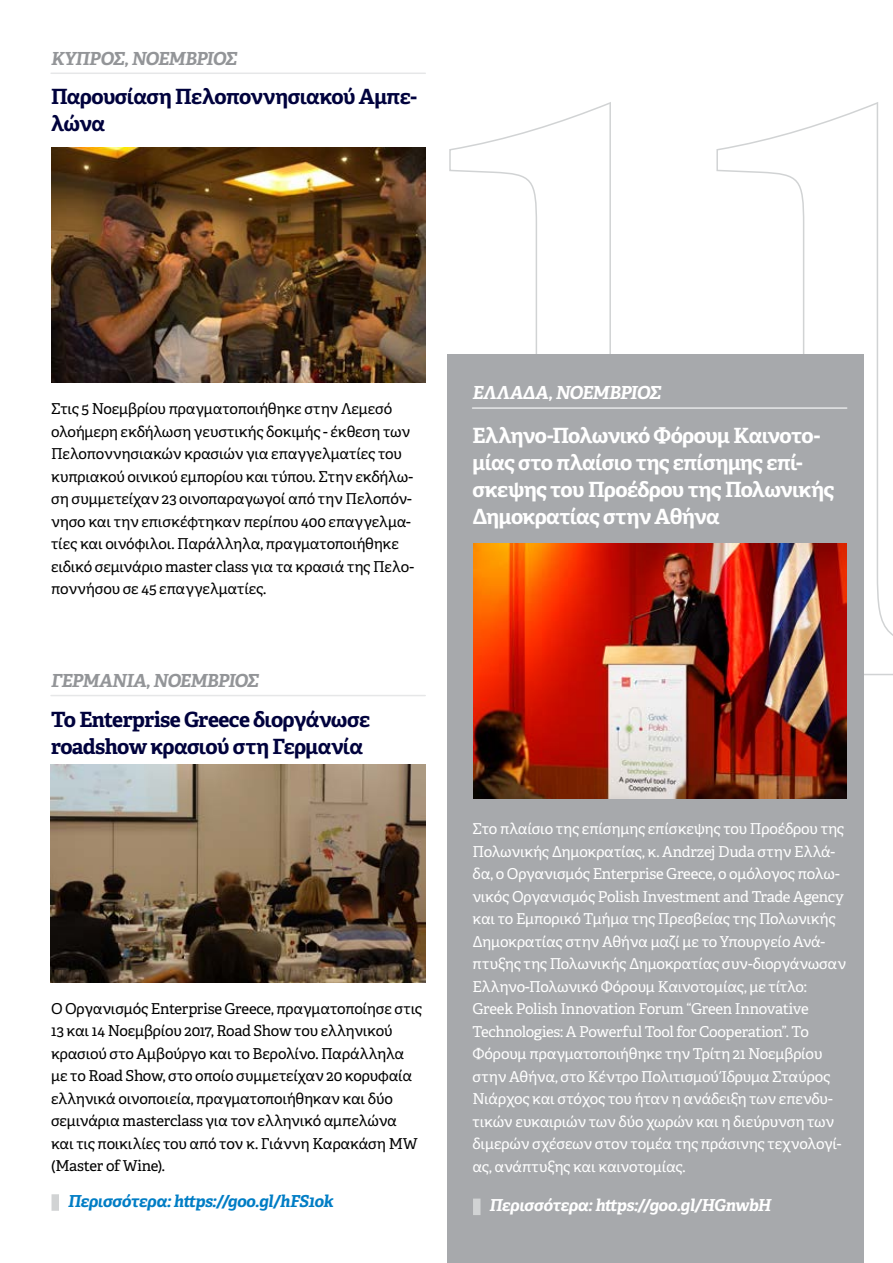
<style>
.page{position:relative;width:893px;height:1263px;background:#fff}
.page>*{position:absolute;margin:0;border:0;box-sizing:border-box;transform-origin:0 0}
.t1{font:700 21px/27px "Adelle PE";letter-spacing:-.04em;color:#fff}
.t2{font:700 21px/27px "Adelle PE";letter-spacing:-.035em;color:#00023d}
.t3{font:italic 700 18px "Adelle PE";letter-spacing:-.035em;color:#939598}
.t4{font:italic 700 18px "Adelle PE";letter-spacing:-.035em;color:#fff}
.t5{font:italic 700 16.5px "Adelle PE";letter-spacing:-.035em;color:#fff}
.t6{font:italic 700 16.5px "Adelle PE";letter-spacing:-.035em;color:#007dc5}
.t7{font:15px/22.5px "Adelle PE";letter-spacing:-.02em;color:#000}
.t8{font:15px/22.5px "Adelle PE";letter-spacing:-.025em;color:#fff}
</style>
<div class="page">
<svg style="left:449px;top:102px;width:162px;height:252px"></svg>
<svg style="left:716px;top:102px;width:177px;height:574px"></svg>
<div style="left:447px;top:354px;width:416px;height:909px;background:#a7a9ac"></div>
<hr style="left:472px;top:407px;width:375px;height:2px;background:#e6e7e8">
<div style="left:473px;top:1198px;width:7px;height:17px;background:#d1d3d4"></div>
<img style="left:473px;top:544px;width:374px;height:255px">
<hr style="left:51px;top:73px;width:374px;height:1px;background:#e6e7e8">
<img style="left:51px;top:148px;width:374px;height:234px">
<hr style="left:51px;top:695px;width:374px;height:1px;background:#e6e7e8">
<div style="left:52px;top:1194px;width:7px;height:17px;background:#d1d3d4"></div>
<img style="left:51px;top:764px;width:374px;height:218px">
<svg style="left:792px;top:102px;width:55px;height:17px"></svg>
<p class="t3" style="left:51px;top:45px;width:188px">ΚΥΠΡΟΣ, ΝΟΕΜΒΡΙΟΣ</p>
<h1 class="t2" style="left:51px;top:83px;width:367px">Παρουσίαση Πελοποννησιακού Αμπε&shy;λώνα</h1>
<p class="t7" style="left:51px;top:397px;width:364px">Στις 5 Νοεμβρίου πραγματοποιήθηκε στην Λεμεσό ολοήμερη εκδήλωση γευστικής δοκιμής - έκθεση των Πελοποννησιακών κρασιών για επαγγελματίες του κυπριακού οινικού εμπορίου και τύπου. Στην εκδήλω&shy;ση συμμετείχαν 23 οινοπαραγωγοί από την Πελοπόν&shy;νησο και την επισκέφτηκαν περίπου 400 επαγγελμα&shy;τίες και οινόφιλοι. Παράλληλα, πραγματοποιήθηκε ειδικό σεμινάριο master class για τα κρασιά της Πελο&shy;ποννήσου σε 45 επαγγελματίες.</p>
<p class="t3" style="left:51px;top:667px;width:210px">ΓΕΡΜΑΝΙΑ, ΝΟΕΜΒΡΙΟΣ</p>
<h1 class="t2" style="left:51px;top:705px;width:321px">Το Enterprise Greece διοργάνωσε roadshow κρασιού στη Γερμανία</h1>
<p class="t7" style="left:51px;top:997px;width:373px">Ο Οργανισμός Enterprise Greece, πραγματοποίησε στις 13 και 14 Νοεμβρίου 2017, Road Show του ελληνικού κρασιού στo Αμβούργο και το Βερολίνο. Παράλληλα με το Road Show, στο οποίο συμμετείχαν 20 κορυφαία ελληνικά οινοποιεία, πραγματοποιήθηκαν και δύο σεμινάρια masterclass για τον ελληνικό αμπελώνα και τις ποικιλίες του από τον κ. Γιάννη Καρακάση MW (Master of Wine).</p>
<p class="t6" style="left:68px;top:1189px;width:267px">Περισσότερα: https://goo.gl/hFS1ok</p>
<p class="t4" style="left:472px;top:380px;width:190px">ΕΛΛΑΔΑ, ΝΟΕΜΒΡΙΟΣ</p>
<h1 class="t1" style="left:472px;top:422px;width:363px">Ελληνο-Πολωνικό Φόρουμ Καινοτο&shy;μίας στο πλαίσιο της επίσημης επί&shy;σκεψης του Προέδρου της Πολωνικής<br>Δημοκρατίας στην Αθήνα</h1>
<p class="t8" style="left:472px;top:817px;width:375px">Στο πλαίσιο της επίσημης επίσκεψης του Προέδρου της Πολωνικής Δημοκρατίας, κ. Andrzej Duda στην Ελλά&shy;δα, ο Οργανισμός Enterprise Greece, o ομόλογος πολω&shy;νικός Οργανισμός Polish Investment and Trade Agency και το Εμπορικό Τμήμα της Πρεσβείας της Πολωνικής Δημοκρατίας στην Αθήνα μαζί με το Υπουργείο Ανά&shy;πτυξης της Πολωνικής Δημοκρατίας συν-διοργάνωσαν Ελληνo-Πολωνικό Φόρουμ Καινοτομίας, με τίτλο:<br>Greek Polish Innovation Forum “Green Innovative Technologies: A Powerful Tool for Cooperation”. Το Φόρουμ πραγματοποιήθηκε την Τρίτη 21 Νοεμβρίου στην Αθήνα, στο Κέντρο Πολιτισμού Ίδρυμα Σταύρος Νιάρχος και στόχος του ήταν η ανάδειξη των επενδυ&shy;τικών ευκαιριών των δύο χωρών και η διεύρυνση των διμερών σχέσεων στον τομέα της πράσινης τεχνολογί&shy;ας, ανάπτυξης και καινοτομίας.</p>
<p class="t5" style="left:489px;top:1193px;width:283px">Περισσότερα: https://goo.gl/HGnwbH</p>
</div>
